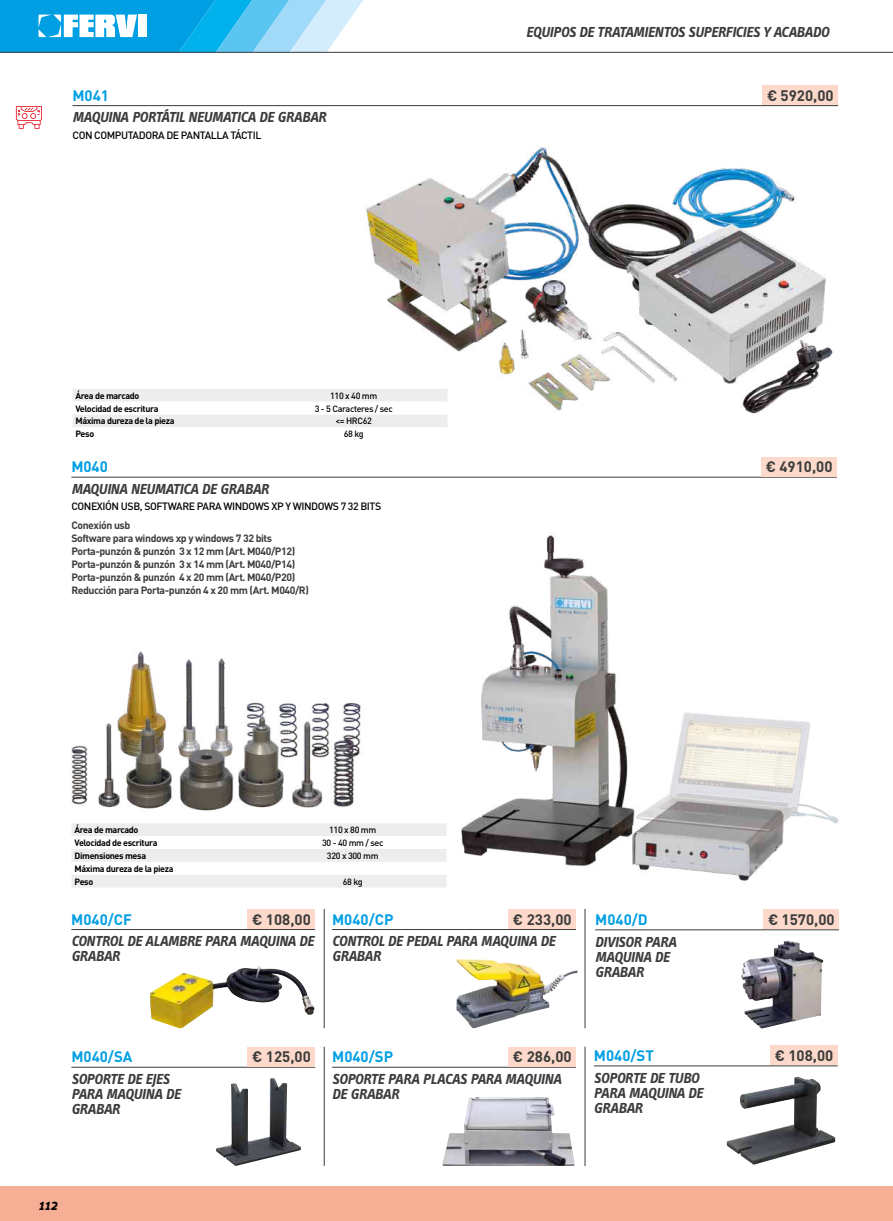
<style>
.page{position:relative;width:893px;height:1221px;background:#fff}
.page>*{position:absolute;margin:0;border:0;box-sizing:border-box;transform-origin:0 0}
.t1{font:italic 700 15px/15px "Info Text Pro";color:#3c3c3b}
.t2{font:700 15px "DIN Pro";color:#3c3c3b}
.t3{font:700 15px "DIN Pro";color:#009fe3}
.t4{font:italic 700 15px "Info Text Pro";color:#000}
.t5{font:700 10.5px/12.9px "DIN Pro";letter-spacing:-.04em;color:#3c3c3b}
.t6{font:500 10.5px "DIN Pro";letter-spacing:-.04em;color:#000}
.t7{font:700 9px/12.9px "DIN Pro";letter-spacing:-.04em;color:#000}
.t8{font:500 9px "DIN Pro";letter-spacing:-.04em;color:#000}
</style>
<div class="page">
<img style="left:366px;top:147px;width:467px;height:267px">
<hr style="left:72px;top:105px;width:766px;height:1px;background:#3c3c3b">
<img style="left:460px;top:533px;width:379px;height:348px">
<img style="left:150px;top:966px;width:109px;height:62px">
<hr style="left:71px;top:929px;width:244px;height:1px;background:#3c3c3b">
<hr style="left:324px;top:908px;width:1px;height:120px;background:#3c3c3b">
<img style="left:457px;top:959px;width:101px;height:69px">
<hr style="left:332px;top:929px;width:244px;height:1px;background:#3c3c3b">
<hr style="left:585px;top:908px;width:1px;height:120px;background:#3c3c3b">
<img style="left:741px;top:941px;width:43px;height:59px">
<hr style="left:595px;top:929px;width:244px;height:1px;background:#3c3c3b">
<img style="left:216px;top:1078px;width:85px;height:87px">
<hr style="left:71px;top:1066px;width:244px;height:1px;background:#3c3c3b">
<hr style="left:324px;top:1046px;width:1px;height:119px;background:#3c3c3b">
<img style="left:443px;top:1097px;width:132px;height:68px">
<hr style="left:332px;top:1066px;width:244px;height:1px;background:#3c3c3b">
<hr style="left:585px;top:1046px;width:1px;height:119px;background:#3c3c3b">
<img style="left:727px;top:1076px;width:108px;height:88px">
<hr style="left:594px;top:1065px;width:244px;height:1px;background:#3c3c3b">
<svg style="left:73px;top:389px;width:374px;height:38px"></svg>
<svg style="left:72px;top:823px;width:374px;height:64px"></svg>
<img style="left:70px;top:651px;width:291px;height:162px">
<div style="left:0;top:1185px;width:893px;height:35px;background:#f6af95"></div>
<hr style="left:0;top:52px;width:893px;height:1px;background:#3c3c3b">
<svg style="left:0;top:0;width:372px;height:53px;background:#54beea"></svg>
<div style="left:138px;top:15px;width:9px;height:22px;background:#fff"></div>
<div style="left:763px;top:85px;width:75px;height:20px;background:#fcd9ca"></div>
<hr style="left:71px;top:477px;width:766px;height:1px;background:#3c3c3b">
<div style="left:762px;top:456px;width:75px;height:20px;background:#fcd9ca"></div>
<div style="left:248px;top:908px;width:67px;height:20px;background:#fcd9ca"></div>
<div style="left:508px;top:908px;width:68px;height:20px;background:#fcd9ca"></div>
<div style="left:764px;top:909px;width:75px;height:20px;background:#fcd9ca"></div>
<div style="left:248px;top:1046px;width:67px;height:20px;background:#fcd9ca"></div>
<div style="left:508px;top:1046px;width:68px;height:20px;background:#fcd9ca"></div>
<div style="left:770px;top:1045px;width:68px;height:20px;background:#fcd9ca"></div>
<svg style="left:16px;top:106px;width:26px;height:23px"></svg>
<p class="t1" style="left:526px;top:24px;width:305px">EQUIPOS DE TRATAMIENTOS SUPERFICIES Y ACABADO</p>
<p class="t3" style="left:72px;top:85px;width:38px">M041</p>
<p class="t2" style="left:767px;top:85px;width:68px">€ 5920,00</p>
<p class="t1" style="left:72px;top:110px;width:255px">MAQUINA PORTÁTIL NEUMATICA DE GRABAR</p>
<p class="t6" style="left:72px;top:128px;width:190px">CON COMPUTADORA DE PANTALLA TÁCTIL</p>
<p class="t7" style="left:75px;top:388px;width:65px">Área de marcado</p>
<p class="t8" style="left:330px;top:389px;width:49px">110 x 40 mm</p>
<p class="t7" style="left:75px;top:401px;width:85px">Velocidad de escritura</p>
<p class="t8" style="left:315px;top:402px;width:80px">3 - 5 Caracteres / sec</p>
<p class="t7" style="left:75px;top:414px;width:101px">Máxima dureza de la pieza</p>
<p class="t8" style="left:335px;top:415px;width:38px">&lt;= HRC62</p>
<p class="t7" style="left:75px;top:427px;width:20px">Peso</p>
<p class="t8" style="left:344px;top:428px;width:22px">68 kg</p>
<p class="t3" style="left:71px;top:456px;width:38px">M040</p>
<p class="t2" style="left:766px;top:456px;width:68px">€ 4910,00</p>
<p class="t1" style="left:71px;top:481px;width:199px">MAQUINA NEUMATICA DE GRABAR</p>
<p class="t5" style="left:71px;top:519px;width:239px">Conexión usb<br>Software para windows xp y windows 7 32 bits Porta-punzón &amp; punzón 3 x 12 mm (Art. M040/P12)<br>Porta-punzón &amp; punzón 3 x 14 mm (Art. M040/P14)<br>Porta-punzón &amp; punzón 4 x 20 mm (Art. M040/P20)<br>Reducción para Porta-punzón 4 x 20 mm (Art. M040/R)</p>
<p class="t6" style="left:71px;top:499px;width:311px">CONEXIÓN USB, SOFTWARE PARA WINDOWS XP Y WINDOWS 7 32 BITS</p>
<p class="t7" style="left:74px;top:823px;width:65px">Área de marcado</p>
<p class="t8" style="left:329px;top:823px;width:49px">110 x 80 mm</p>
<p class="t7" style="left:74px;top:835px;width:85px">Velocidad de escritura</p>
<p class="t8" style="left:322px;top:836px;width:63px">30 - 40 mm / sec</p>
<p class="t7" style="left:74px;top:848px;width:73px">Dimensiones mesa</p>
<p class="t8" style="left:327px;top:849px;width:53px">320 x 300 mm</p>
<p class="t7" style="left:74px;top:861px;width:101px">Máxima dureza de la pieza<br>Peso</p>
<p class="t8" style="left:343px;top:875px;width:22px">68 kg</p>
<p class="t3" style="left:71px;top:909px;width:62px">M040/CF</p>
<p class="t2" style="left:252px;top:909px;width:60px">€ 108,00</p>
<p class="t3" style="left:332px;top:909px;width:63px">M040/CP</p>
<p class="t2" style="left:513px;top:909px;width:60px">€ 233,00</p>
<p class="t3" style="left:595px;top:909px;width:54px">M040/D</p>
<p class="t2" style="left:768px;top:909px;width:68px">€ 1570,00</p>
<p class="t1" style="left:71px;top:933px;width:244px">CONTROL DE ALAMBRE PARA MAQUINA DE<br>GRABAR</p>
<p class="t1" style="left:332px;top:933px;width:225px">CONTROL DE PEDAL PARA MAQUINA DE<br>GRABAR</p>
<p class="t1" style="left:595px;top:933px;width:83px">DIVISOR PARA<br>MAQUINA DE<br>GRABAR</p>
<p class="t3" style="left:71px;top:1046px;width:63px">M040/SA</p>
<p class="t2" style="left:252px;top:1046px;width:60px">€ 125,00</p>
<p class="t3" style="left:332px;top:1046px;width:62px">M040/SP</p>
<p class="t2" style="left:513px;top:1046px;width:60px">€ 286,00</p>
<p class="t3" style="left:594px;top:1045px;width:62px">M040/ST</p>
<p class="t2" style="left:775px;top:1045px;width:60px">€ 108,00</p>
<p class="t1" style="left:71px;top:1071px;width:111px">SOPORTE DE EJES<br>PARA MAQUINA DE<br>GRABAR</p>
<p class="t1" style="left:332px;top:1071px;width:231px">SOPORTE PARA PLACAS PARA MAQUINA<br>DE GRABAR</p>
<p class="t1" style="left:594px;top:1069px;width:111px">SOPORTE DE TUBO<br>PARA MAQUINA DE<br>GRABAR</p>
<p class="t4" style="left:39px;top:1195px;width:20px">112</p>
</div>
